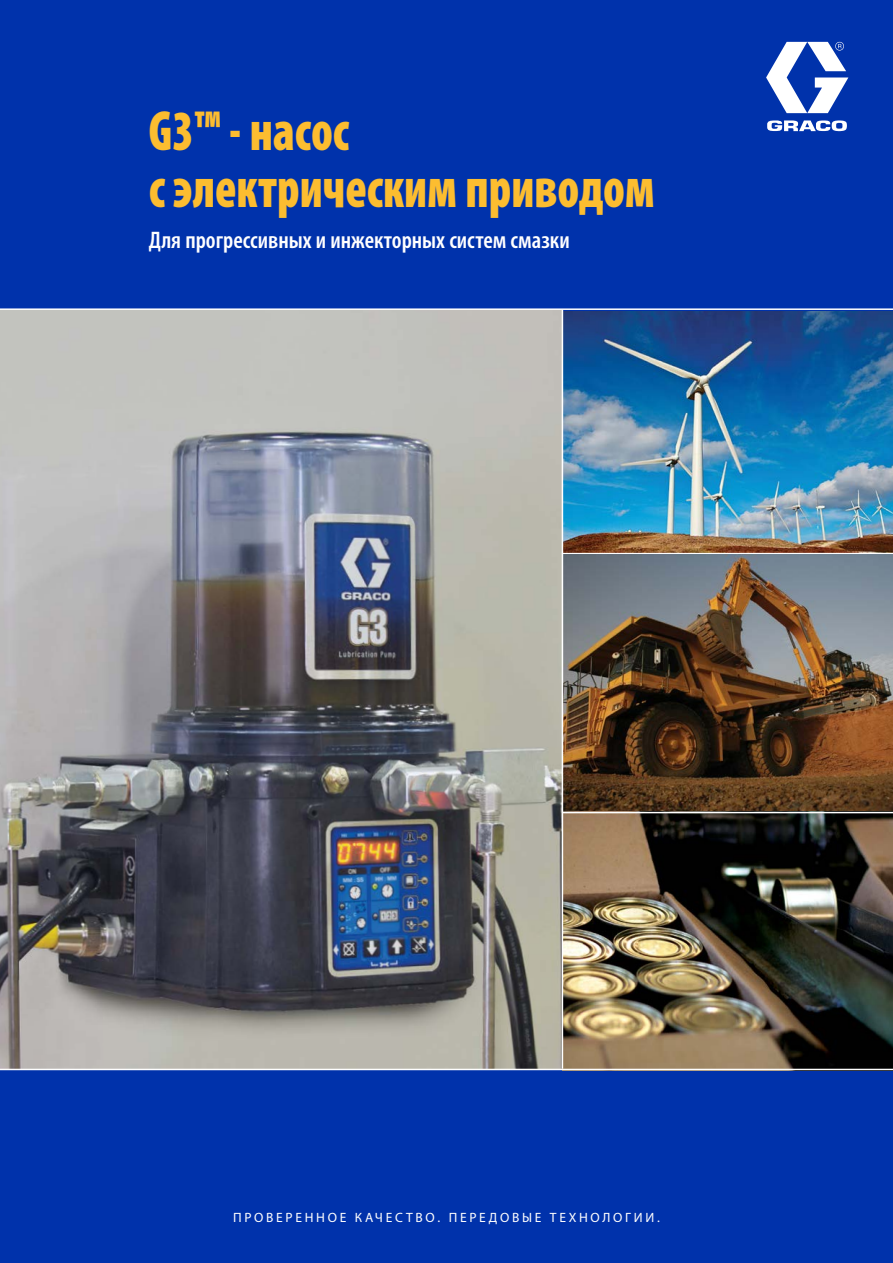
<style>
.page{position:relative;width:893px;height:1263px;background:#0032ab}
.page>*{position:absolute;margin:0;border:0;box-sizing:border-box;transform-origin:0 0}
.t1{font:900 condensed 57px/57px "Myriad Pro";color:#fcbd30;scale:.85 1}
.t2{font:600 condensed 24px "Myriad Pro";color:#fff}
.t3{font:13.5px "Myriad Pro";letter-spacing:.2em;color:#fff}
</style>
<div class="page">
<svg style="left:766px;top:42px;width:82px;height:71px"></svg>
<svg style="left:767px;top:120px;width:80px;height:11px"></svg>
<img style="left:0;top:310px;width:562px;height:759px">
<img style="left:563px;top:311px;width:330px;height:242px">
<img style="left:563px;top:555px;width:330px;height:514px">
<hr style="left:562px;top:553px;width:331px;height:1px;background:#fff">
<hr style="left:562px;top:812px;width:331px;height:1px;background:#fff">
<hr style="left:0;top:308px;width:893px;height:2px;background:#fff">
<hr style="left:562px;top:309px;width:1px;height:760px;background:#fff">
<hr style="left:0;top:1069px;width:893px;height:1px;background:#fff">
<h1 class="t1" style="left:149px;top:101px;width:597px">G3™ - насос<br>с электрическим приводом</h1>
<p class="t2" style="left:149px;top:225px;width:422px">Для прогрессивных и инжекторных систем смазки</p>
<p class="t3" style="left:233px;top:1209px;width:428px">ПРОВЕРЕННОЕ КАЧЕСТВО. ПЕРЕДОВЫЕ ТЕХНОЛОГИИ.</p>
</div>
